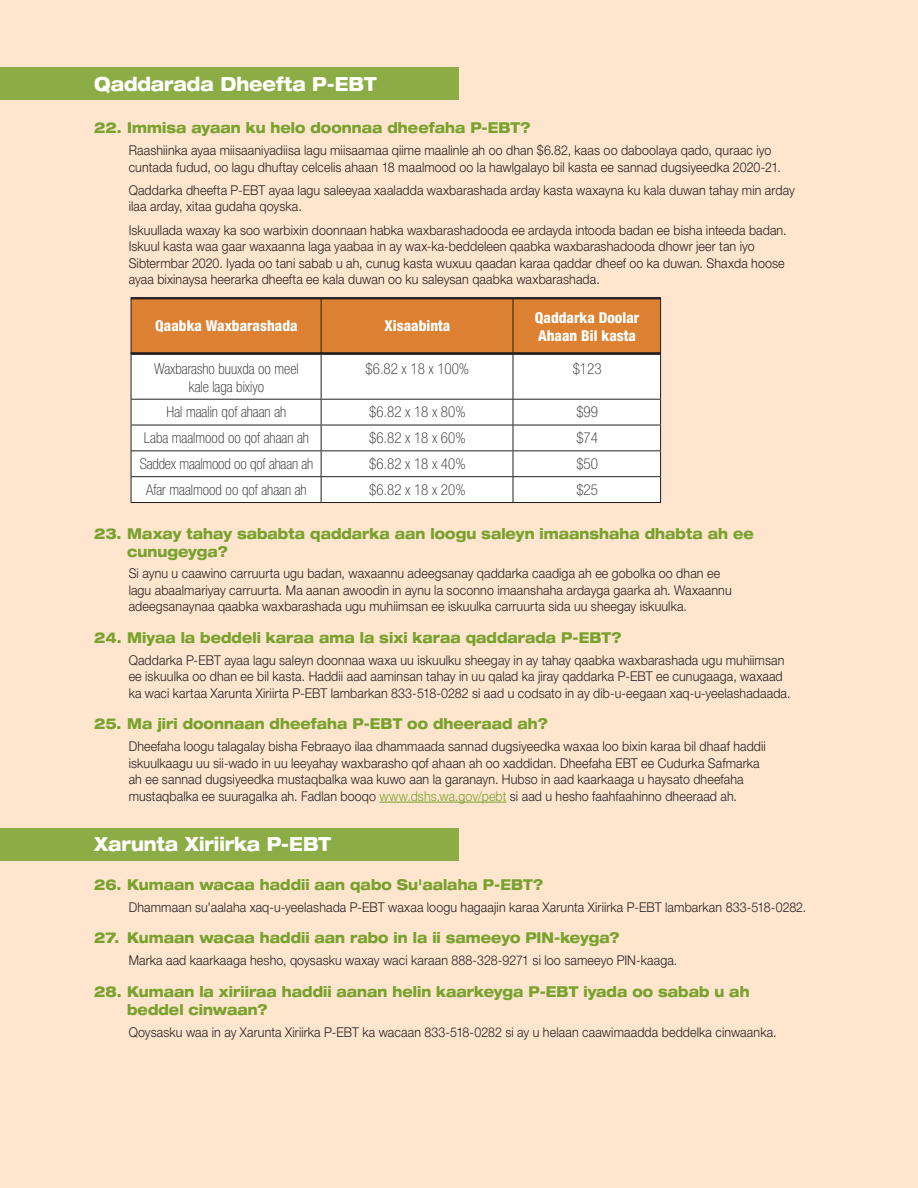
<style>
.page{position:relative;width:918px;height:1188px;background:#fee5ce}
.page>*{position:absolute;margin:0;border:0;box-sizing:border-box;transform-origin:0 0}
.Headline{font:800 expanded 19.5px "Helvetica Neue LT Std";letter-spacing:-.005em;color:#fff;scale:.85 1}
.Subhead{font:800 expanded 15px/18px "Helvetica Neue LT Std";color:#78a22d;scale:.85 1}
.t1{font:100 condensed 15px/18px "Helvetica Neue LT Std";color:#231f20;text-align:center}
.t2{font:800 condensed 15px/18px "Helvetica Neue LT Std";color:#fff}
.Body_Text{font:300 13.5px/16.5px "Helvetica Neue LT Std";letter-spacing:.01em;color:#231f20;scale:.92 1}
.s1{color:#78a22d}
</style>
<div class="page">
<div style="left:0;top:828px;width:459px;height:32px;background:#8cac45"></div>
<div style="left:132px;top:299px;width:528px;height:53px;background:#dc8132"></div>
<div style="left:132px;top:355px;width:528px;height:147px;background:#fff"></div>
<hr style="left:131px;top:299px;width:1px;height:55px;background:#231f20">
<hr style="left:321px;top:299px;width:1px;height:55px;background:#231f20">
<hr style="left:513px;top:299px;width:1px;height:55px;background:#231f20">
<hr style="left:660px;top:299px;width:1px;height:55px;background:#231f20">
<hr style="left:131px;top:354px;width:190px;height:1px;background:#231f20">
<hr style="left:131px;top:355px;width:1px;height:44px;background:#231f20">
<hr style="left:321px;top:354px;width:192px;height:1px;background:#231f20">
<hr style="left:321px;top:355px;width:1px;height:44px;background:#231f20">
<hr style="left:513px;top:354px;width:148px;height:1px;background:#231f20">
<hr style="left:513px;top:355px;width:1px;height:44px;background:#231f20">
<hr style="left:660px;top:355px;width:1px;height:44px;background:#231f20">
<hr style="left:131px;top:399px;width:190px;height:1px;background:#231f20">
<hr style="left:321px;top:399px;width:192px;height:1px;background:#231f20">
<hr style="left:513px;top:399px;width:148px;height:1px;background:#231f20">
<hr style="left:131px;top:425px;width:190px;height:1px;background:#231f20">
<hr style="left:321px;top:425px;width:192px;height:1px;background:#231f20">
<hr style="left:513px;top:425px;width:148px;height:1px;background:#231f20">
<hr style="left:131px;top:450px;width:190px;height:1px;background:#231f20">
<hr style="left:321px;top:450px;width:192px;height:1px;background:#231f20">
<hr style="left:513px;top:450px;width:148px;height:1px;background:#231f20">
<hr style="left:131px;top:476px;width:190px;height:1px;background:#231f20">
<svg style="left:131px;top:400px;width:1px;height:102px"></svg>
<hr style="left:321px;top:476px;width:192px;height:1px;background:#231f20">
<svg style="left:321px;top:400px;width:1px;height:102px"></svg>
<hr style="left:513px;top:476px;width:148px;height:1px;background:#231f20">
<svg style="left:513px;top:400px;width:1px;height:102px"></svg>
<svg style="left:660px;top:400px;width:1px;height:102px"></svg>
<hr style="left:131px;top:502px;width:190px;height:1px;background:#231f20">
<hr style="left:321px;top:502px;width:192px;height:1px;background:#231f20">
<hr style="left:513px;top:502px;width:148px;height:1px;background:#231f20">
<hr style="left:380px;top:802px;width:126px;height:1px;background:#78a22d">
<div style="left:0;top:68px;width:459px;height:32px;background:#8cac45"></div>
<hr style="left:131px;top:297px;width:530px;height:2px;background:#231f20">
<hr style="left:131px;top:352px;width:530px;height:2px;background:#231f20">
<p class="Headline" style="left:94px;top:71px;width:334px">Qaddarada Dheefta P-EBT</p>
<p class="Subhead" style="left:94px;top:119px;width:515px">22. Immisa ayaan ku helo doonnaa dheefaha P-EBT?</p>
<p class="Body_Text" style="left:129px;top:142px;width:711px">Raashiinka ayaa miisaaniyadiisa lagu miisaamaa qiime maalinle ah oo dhan $6.82, kaas oo daboolaya qado, quraac iyo cuntada fudud, oo lagu dhuftay celcelis ahaan 18 maalmood oo la hawlgalayo bil kasta ee sannad dugsiyeedka 2020-21.</p>
<p class="Body_Text" style="left:129px;top:182px;width:726px">Qaddarka dheefta P-EBT ayaa lagu saleeyaa xaaladda waxbarashada arday kasta waxayna ku kala duwan tahay min arday ilaa arday, xitaa gudaha qoyska.</p>
<p class="Body_Text" style="left:129px;top:221px;width:717px">Iskuullada waxay ka soo warbixin doonnaan habka waxbarashadooda ee ardayda intooda badan ee bisha inteeda badan.<br>Iskuul kasta waa gaar waxaanna laga yaabaa in ay wax-ka-beddeleen qaabka waxbarashadooda dhowr jeer tan iyo Sibtermbar 2020. Iyada oo tani sabab u ah, cunug kasta wuxuu qaadan karaa qaddar dheef oo ka duwan. Shaxda hoose ayaa bixinaysa heerarka dheefta ee kala duwan oo ku saleysan qaabka waxbarashada.</p>
<p class="t2" style="left:155px;top:316px;width:144px">Qaabka Waxbarashada</p>
<p class="t2" style="left:385px;top:316px;width:67px">Xisaabinta</p>
<p class="t2" style="left:535px;top:308px;width:106px">Qaddarka Doolar<br>Ahaan Bil kasta</p>
<p class="t1" style="left:154px;top:359px;width:146px">Waxbarasho buuxda oo meel kale laga bixiyo</p>
<p class="t1" style="left:366px;top:359px;width:105px">$6.82 x 18 x 100%</p>
<p class="t1" style="left:573px;top:359px;width:30px">$123</p>
<p class="t1" style="left:167px;top:403px;width:121px">Hal maalin qof ahaan ah</p>
<p class="t1" style="left:369px;top:403px;width:98px">$6.82 x 18 x 80%</p>
<p class="t1" style="left:576px;top:403px;width:23px">$99</p>
<p class="t1" style="left:144px;top:429px;width:167px">Laba maalmood oo qof ahaan ah</p>
<p class="t1" style="left:369px;top:429px;width:98px">$6.82 x 18 x 60%</p>
<p class="t1" style="left:576px;top:429px;width:23px">$74</p>
<p class="t1" style="left:140px;top:455px;width:175px">Saddex maalmood oo qof ahaan ah</p>
<p class="t1" style="left:369px;top:455px;width:98px">$6.82 x 18 x 40%</p>
<p class="t1" style="left:576px;top:455px;width:23px">$50</p>
<p class="t1" style="left:146px;top:481px;width:162px">Afar maalmood oo qof ahaan ah</p>
<p class="t1" style="left:369px;top:481px;width:98px">$6.82 x 18 x 20%</p>
<p class="t1" style="left:576px;top:481px;width:23px">$25</p>
<p class="Subhead" style="left:127px;top:524px;width:739px;text-indent:-33px">23. Maxay tahay sababta qaddarka aan loogu saleyn imaanshaha dhabta ah ee cunugeyga?</p>
<p class="Body_Text" style="left:129px;top:565px;width:657px">Si aynu u caawino carruurta ugu badan, waxaannu adeegsanay qaddarka caadiga ah ee gobolka oo dhan ee lagu abaalmariyay carruurta. Ma aanan awoodin in aynu la soconno imaanshaha ardayga gaarka ah. Waxaannu adeegsanaynaa qaabka waxbarashada ugu muhiimsan ee iskuulka carruurta sida uu sheegay iskuulka.</p>
<p class="Subhead" style="left:94px;top:628px;width:622px">24. Miyaa la beddeli karaa ama la sixi karaa qaddarada P-EBT?</p>
<p class="Body_Text" style="left:129px;top:652px;width:721px">Qaddarka P-EBT ayaa lagu saleyn doonnaa waxa uu iskuulku sheegay in ay tahay qaabka waxbarashada ugu muhiimsan ee iskuulka oo dhan ee bil kasta. Haddii aad aaminsan tahay in uu qalad ka jiray qaddarka P-EBT ee cunugaaga, waxaad ka waci kartaa Xarunta Xiriirta P-EBT lambarkan 833-518-0282 si aad u codsato in ay dib-u-eegaan xaq-u-yeelashadaada.</p>
<p class="Subhead" style="left:94px;top:715px;width:535px">25. Ma jiri doonnaan dheefaha P-EBT oo dheeraad ah?</p>
<p class="Body_Text" style="left:129px;top:738px;width:694px">Dheefaha loogu talagalay bisha Febraayo ilaa dhammaada sannad dugsiyeedka waxaa loo bixin karaa bil dhaaf haddii iskuulkaagu uu sii-wado in uu leeyahay waxbarasho qof ahaan ah oo xaddidan. Dheefaha EBT ee Cudurka Safmarka ah ee sannad dugsiyeedka mustaqbalka waa kuwo aan la garanayn. Hubso in aad kaarkaaga u haysato dheefaha mustaqbalka ee suuragalka ah. Fadlan booqo <span class="s1">www.dshs.wa.gov/pebt</span> si aad u hesho faahfaahinno dheeraad ah.</p>
<p class="Headline" style="left:94px;top:832px;width:280px">Xarunta Xiriirka P-EBT</p>
<p class="Subhead" style="left:94px;top:875px;width:530px">26. Kumaan wacaa haddii aan qabo Su'aalaha P-EBT?</p>
<p class="Body_Text" style="left:129px;top:899px;width:738px">Dhammaan su'aalaha xaq-u-yeelashada P-EBT waxaa loogu hagaajin karaa Xarunta Xiriirka P-EBT lambarkan 833-518-0282.</p>
<p class="Subhead" style="left:94px;top:929px;width:620px">27. Kumaan wacaa haddii aan rabo in la ii sameeyo PIN-keyga?</p>
<p class="Body_Text" style="left:129px;top:952px;width:598px">Marka aad kaarkaaga hesho, qoysasku waxay waci karaan 888-328-9271 si loo sameeyo PIN-kaaga.</p>
<p class="Subhead" style="left:127px;top:982px;width:734px;text-indent:-33px">28. Kumaan la xiriiraa haddii aanan helin kaarkeyga P-EBT iyada oo sabab u ah beddel cinwaan?</p>
<p class="Body_Text" style="left:129px;top:1023px;width:706px">Qoysasku waa in ay Xarunta Xiriirka P-EBT ka wacaan 833-518-0282 si ay u helaan caawimaadda beddelka cinwaanka.</p>
</div>
